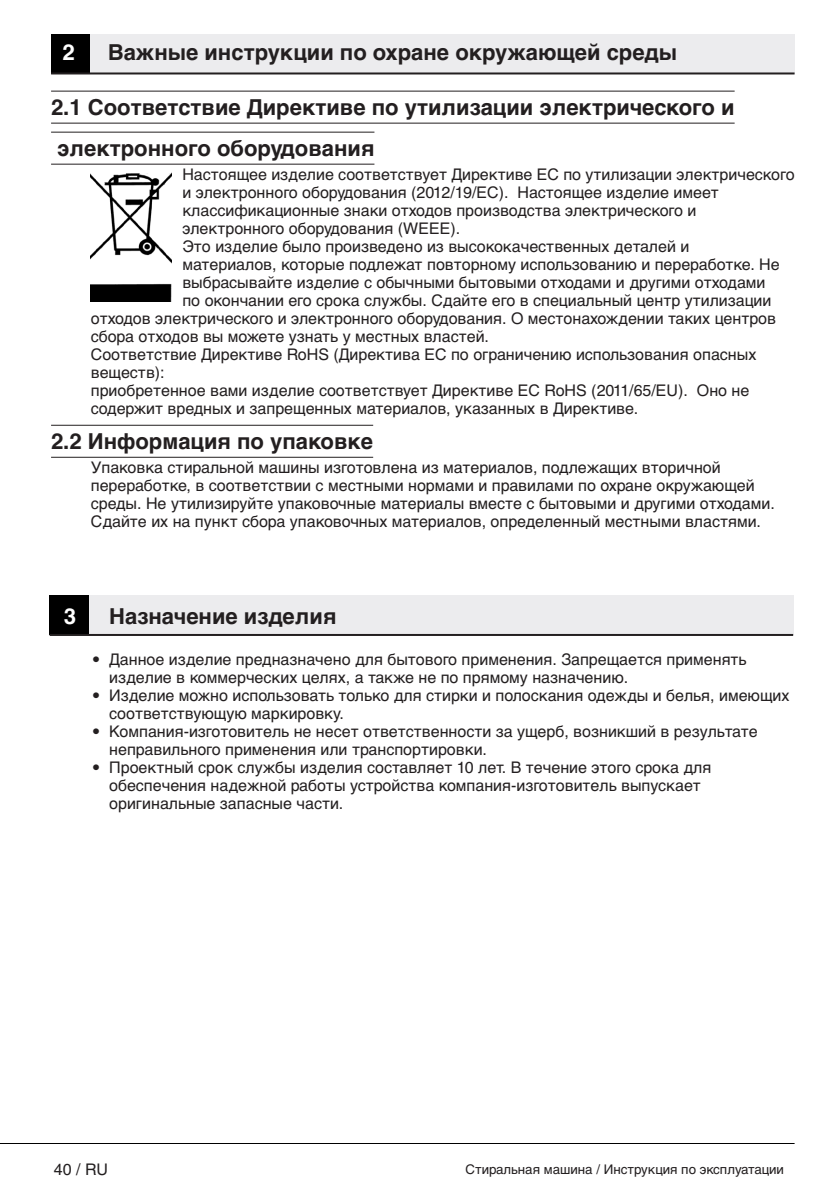
<style>
.page{position:relative;width:840px;height:1191px;background:#fff}
.page>*{position:absolute;margin:0;border:0;box-sizing:border-box;transform-origin:0 0}
.Konu_Baslik{font:700 22px "Helvetica Cyr";color:#231f20}
.Unite_Baslik{font:700 22px "Helvetica Cyr";color:#231f20}
.Unite_Baslik-2{font:700 22px "Helvetica Cyr";color:#fff}
.Normal_Yazi{font:16px/18px "Helvetica Cyr Upright";color:#231f20}
.Girintili_Yazi{font:16px/18px "Helvetica Cyr Upright";color:#231f20}
.t1{font:13.4px "Helvetica Cyr Upright";color:#231f20}
</style>
<div class="page">
<hr style="left:0;top:1143px;width:794px;height:1px;background:#000">
<div style="left:51px;top:34px;width:39px;height:40px;background:#000"></div>
<div style="left:90px;top:34px;width:704px;height:40px;background:#ececee"></div>
<hr style="left:51px;top:72px;width:743px;height:2px;background:#231f20">
<hr style="left:51px;top:123px;width:683px;height:1px;background:#231f20">
<hr style="left:51px;top:164px;width:323px;height:1px;background:#231f20">
<hr style="left:51px;top:457px;width:322px;height:1px;background:#231f20">
<hr style="left:51px;top:91px;width:683px;height:1px;background:#231f20">
<hr style="left:51px;top:132px;width:323px;height:1px;background:#231f20">
<img style="left:91px;top:173px;width:80px;height:129px">
<hr style="left:51px;top:425px;width:322px;height:1px;background:#231f20">
<div style="left:50px;top:595px;width:39px;height:40px;background:#000"></div>
<div style="left:89px;top:595px;width:703px;height:40px;background:#ececee"></div>
<hr style="left:50px;top:634px;width:742px;height:2px;background:#231f20">
<p class="Unite_Baslik-2" style="left:62px;top:39px;width:14px">2</p>
<p class="Unite_Baslik" style="left:108px;top:39px;width:570px">Важные инструкции по охране окружающей среды</p>
<p class="Konu_Baslik" style="left:51px;top:95px;width:684px">2.1 Соответствие Директиве по утилизации электрического и</p>
<p class="Konu_Baslik" style="left:57px;top:136px;width:318px">электронного оборудования</p>
<p class="Normal_Yazi" style="left:182px;top:165px;width:613px">Настоящее изделие соответствует Директиве ЕС по утилизации электрического и электронного оборудования (2012/19/ЕС). Настоящее изделие имеет классификационные знаки отходов производства электрического и электронного оборудования (WEEE).</p>
<p class="Normal_Yazi" style="left:182px;top:237px;width:508px">Это изделие было произведено из высококачественных деталей и</p>
<p class="Normal_Yazi" style="left:182px;top:255px;width:598px">материалов, которые подлежат повторному использованию и переработке. Не</p>
<p class="Normal_Yazi" style="left:182px;top:273px;width:584px">выбрасывайте изделие с обычными бытовыми отходами и другими отходами</p>
<p class="Normal_Yazi" style="left:182px;top:291px;width:590px">по окончании его срока службы. Сдайте его в специальный центр утилизации</p>
<p class="Normal_Yazi" style="left:91px;top:309px;width:686px">отходов электрического и электронного оборудования. О местонахождении таких центров</p>
<p class="Normal_Yazi" style="left:91px;top:327px;width:399px">сбора отходов вы можете узнать у местных властей.</p>
<p class="Normal_Yazi" style="left:91px;top:345px;width:666px">Соответствие Директиве RoHS (Директива ЕС по ограничению использования опасных веществ):</p>
<p class="Normal_Yazi" style="left:91px;top:381px;width:659px">приобретенное вами изделие соответствует Директиве ЕС RoHS (2011/65/EU). Оно не содержит вредных и запрещенных материалов, указанных в Директиве.</p>
<p class="Konu_Baslik" style="left:51px;top:429px;width:323px">2.2 Информация по упаковке</p>
<p class="Normal_Yazi" style="left:91px;top:458px;width:685px">Упаковка стиральной машины изготовлена из материалов, подлежащих вторичной переработке, в соответствии с местными нормами и правилами по охране окружающей среды. Не утилизируйте упаковочные материалы вместе с бытовыми и другими отходами.<br>Сдайте их на пункт сбора упаковочных материалов, определенный местными властями.</p>
<p class="Unite_Baslik-2" style="left:64px;top:603px;width:14px">3</p>
<p class="Unite_Baslik" style="left:109px;top:603px;width:228px">Назначение изделия</p>
<p class="Girintili_Yazi" style="left:109px;top:650px;width:638px;text-indent:-17px">• Данное изделие предназначено для бытового применения. Запрещается применять изделие в коммерческих целях, а также не по прямому назначению.</p>
<p class="Girintili_Yazi" style="left:109px;top:686px;width:681px;text-indent:-17px">• Изделие можно использовать только для стирки и полоскания одежды и белья, имеющих соответствующую маркировку.</p>
<p class="Girintili_Yazi" style="left:109px;top:722px;width:649px;text-indent:-17px">• Компания-изготовитель не несет ответственности за ущерб, возникший в результате неправильного применения или транспортировки.</p>
<p class="Girintili_Yazi" style="left:109px;top:758px;width:603px;text-indent:-17px">• Проектный срок службы изделия составляет 10 лет. В течение этого срока для обеспечения надежной работы устройства компания-изготовитель выпускает оригинальные запасные части.</p>
<p class="Normal_Yazi" style="left:54px;top:1160px;width:56px">40 / RU</p>
<p class="t1" style="left:465px;top:1162px;width:320px">Стиральная машина / Инструкция по эксплуатации</p>
</div>
